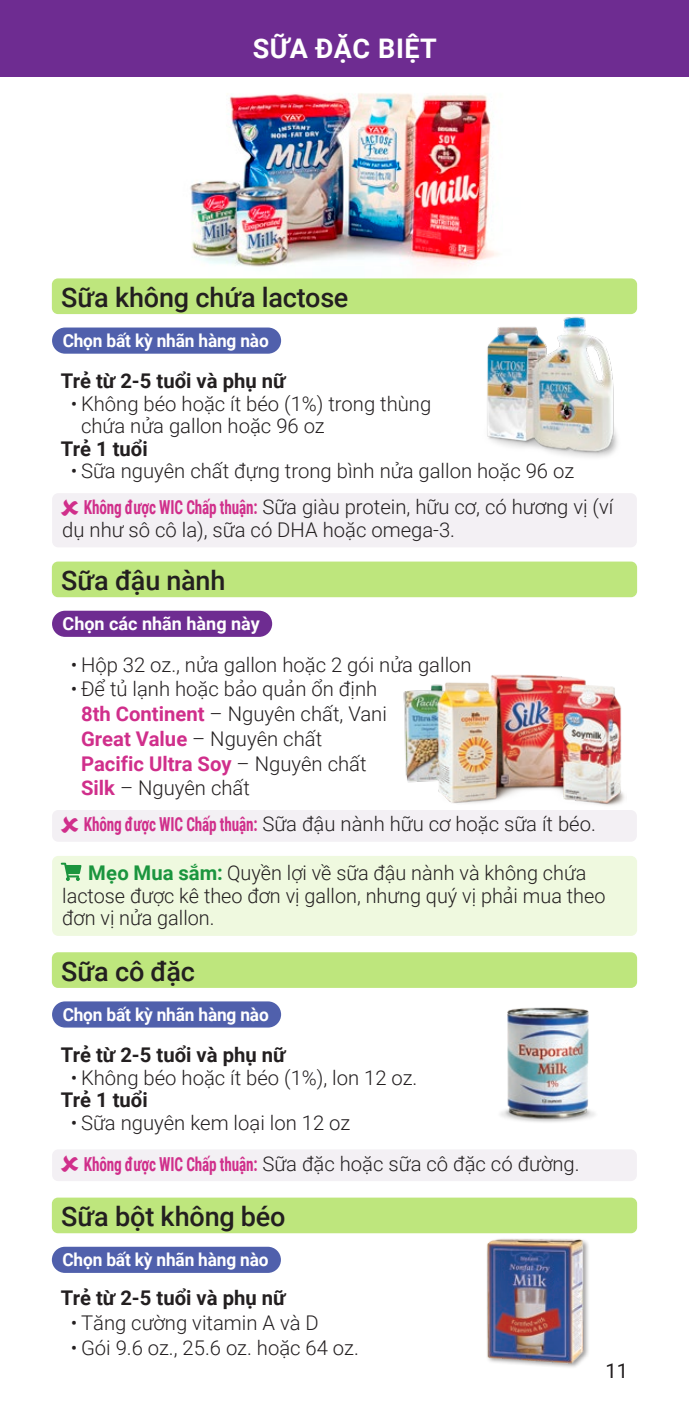
<style>
.page{position:relative;width:689px;height:1418px;background:#fff}
.page>*{position:absolute;margin:0;border:0;box-sizing:border-box;transform-origin:0 0}
.Food_Group_Header{font:500 27px "Roboto";letter-spacing:-.005em;color:#231f20}
.Page_Header{font:700 27px "Roboto";letter-spacing:.015em;color:#fff}
.Tips_Header{font:300 20.25px/22.5px "Roboto";color:#231f20}
.Not_WIC_Approved_box{font:300 20.25px/22.5px "Roboto";color:#231f20}
.Bulleted_Header{font:700 20.25px "Roboto";color:#231f20}
.Brands_inset{font:300 20.25px "Roboto";color:#231f20}
.Brands_inset-2{font:700 20.25px "Roboto";color:#d02f8b}
.t1{font:20.25px "Roboto";color:#231f20}
.Flag_Text{font:700 18px "Roboto";letter-spacing:-.01em;color:#fff;scale:.96 1}
.Flag_Text-2{font:700 18px "Roboto";letter-spacing:-.01em;color:#fff}
.s1{font-family:"Roboto Condensed";font-weight:700;font-size:19.35px;color:#d02f8b}
.s2{font-weight:700;color:#d02f8b}
.s3{font-weight:300;color:#231f20}
.s4{font-weight:700;color:#1b953e}
</style>
<div class="page">
<img style="left:190px;top:93px;width:308px;height:176px">
<div style="left:0;top:0;width:688px;height:77px;background:#6e2c91"></div>
<img style="left:500px;top:1007px;width:95px;height:115px">
<img style="left:403px;top:684px;width:30px;height:99px">
<img style="left:433px;top:674px;width:192px;height:132px">
<img style="left:476px;top:1233px;width:117px;height:134px">
<img style="left:476px;top:314px;width:151px;height:143px">
<div style="left:52px;top:278px;width:585px;height:36px;background:#bee67d;border-radius:6px"></div>
<div style="left:52px;top:327px;width:229px;height:27px;background:#5060ac;border-radius:13px"></div>
<div style="left:52px;top:493px;width:584px;height:54px;background:#f3f0f4;border-radius:6px"></div>
<div style="left:52px;top:561px;width:585px;height:36px;background:#bee67d;border-radius:6px"></div>
<div style="left:52px;top:611px;width:220px;height:26px;background:#6e2c91;border-radius:13px"></div>
<div style="left:52px;top:810px;width:584px;height:31px;background:#f3f0f4;border-radius:6px"></div>
<div style="left:52px;top:856px;width:585px;height:80px;background:#eff9df;border-radius:6px"></div>
<svg style="left:61px;top:862px;width:20px;height:19px"></svg>
<div style="left:52px;top:952px;width:585px;height:36px;background:#bee67d;border-radius:6px"></div>
<div style="left:52px;top:1001px;width:229px;height:26px;background:#5060ac;border-radius:13px"></div>
<div style="left:52px;top:1149px;width:584px;height:32px;background:#f3f0f4;border-radius:6px"></div>
<div style="left:52px;top:1197px;width:585px;height:36px;background:#bee67d;border-radius:6px"></div>
<div style="left:52px;top:1246px;width:229px;height:26px;background:#5060ac;border-radius:13px"></div>
<p class="Page_Header" style="left:253px;top:30px;width:185px">SỮA ĐẶC BIỆT</p>
<p class="Food_Group_Header" style="left:61px;top:278px;width:288px">Sữa không chứa lactose</p>
<p class="Flag_Text" style="left:63px;top:328px;width:216px">Chọn bất kỳ nhãn hàng nào</p>
<p class="Bulleted_Header" style="left:61px;top:367px;width:226px">Trẻ từ 2-5 tuổi và phụ nữ</p>
<p class="Tips_Header" style="left:81px;top:392px;width:351px;text-indent:-10px">• Không béo hoặc ít béo (1%) trong thùng chứa nửa gallon hoặc 96 oz</p>
<p class="Bulleted_Header" style="left:61px;top:434px;width:88px">Trẻ 1 tuổi</p>
<p class="Tips_Header" style="left:71px;top:459px;width:504px">• Sữa nguyên chất đựng trong bình nửa gallon hoặc 96 oz</p>
<p class="Not_WIC_Approved_box" style="left:62px;top:495px;width:552px;text-indent:22px"><span class="s1">Không được WIC Chấp thuận:</span> Sữa giàu protein, hữu cơ, có hương vị (ví dụ như sô cô la), sữa có DHA hoặc omega-3.</p>
<p class="Food_Group_Header" style="left:61px;top:561px;width:166px">Sữa đậu nành</p>
<p class="Flag_Text-2" style="left:63px;top:611px;width:199px">Chọn các nhãn hàng này</p>
<p class="Tips_Header" style="left:71px;top:652px;width:402px">• Hộp 32 oz., nửa gallon hoặc 2 gói nửa gallon</p>
<p class="Tips_Header" style="left:71px;top:677px;width:308px">• Để tủ lạnh hoặc bảo quản ổn định</p>
<p class="Brands_inset" style="left:81px;top:699px;width:307px"><span class="s2">8th Continent</span> – Nguyên chất, Vani</p>
<p class="Brands_inset" style="left:81px;top:724px;width:242px"><span class="s2">Great Value</span> – Nguyên chất</p>
<p class="Brands_inset-2" style="left:81px;top:749px;width:287px">Pacific Ultra Soy <span class="s3">– Nguyên chất</span></p>
<p class="Brands_inset" style="left:81px;top:774px;width:170px"><span class="s2">Silk</span> – Nguyên chất</p>
<p class="Not_WIC_Approved_box" style="left:84px;top:812px;width:513px"><span class="s1">Không được WIC Chấp thuận:</span> Sữa đậu nành hữu cơ hoặc sữa ít béo.</p>
<p class="Tips_Header" style="left:62px;top:861px;width:544px;text-indent:26px"><span class="s4">Mẹo Mua sắm:</span> Quyền lợi về sữa đậu nành và không chứa lactose được kê theo đơn vị gallon, nhưng quý vị phải mua theo đơn vị nửa gallon.</p>
<p class="Food_Group_Header" style="left:61px;top:952px;width:135px">Sữa cô đặc</p>
<p class="Flag_Text" style="left:63px;top:1002px;width:216px">Chọn bất kỳ nhãn hàng nào</p>
<p class="Bulleted_Header" style="left:61px;top:1041px;width:226px">Trẻ từ 2-5 tuổi và phụ nữ</p>
<p class="Tips_Header" style="left:71px;top:1065px;width:348px">• Không béo hoặc ít béo (1%), lon 12 oz.</p>
<p class="Bulleted_Header" style="left:61px;top:1086px;width:88px">Trẻ 1 tuổi</p>
<p class="Tips_Header" style="left:71px;top:1110px;width:281px">• Sữa nguyên kem loại lon 12 oz</p>
<p class="Not_WIC_Approved_box" style="left:84px;top:1151px;width:497px"><span class="s1">Không được WIC Chấp thuận:</span> Sữa đặc hoặc sữa cô đặc có đường.</p>
<p class="Food_Group_Header" style="left:61px;top:1197px;width:226px">Sữa bột không béo</p>
<p class="Flag_Text" style="left:62px;top:1247px;width:216px">Chọn bất kỳ nhãn hàng nào</p>
<p class="Bulleted_Header" style="left:61px;top:1284px;width:226px">Trẻ từ 2-5 tuổi và phụ nữ</p>
<p class="Tips_Header" style="left:71px;top:1310px;width:249px">• Tăng cường vitamin A và D</p>
<p class="Tips_Header" style="left:71px;top:1335px;width:289px">• Gói 9.6 oz., 25.6 oz. hoặc 64 oz.</p>
<p class="t1" style="left:605px;top:1357px;width:24px">11</p>
</div>
